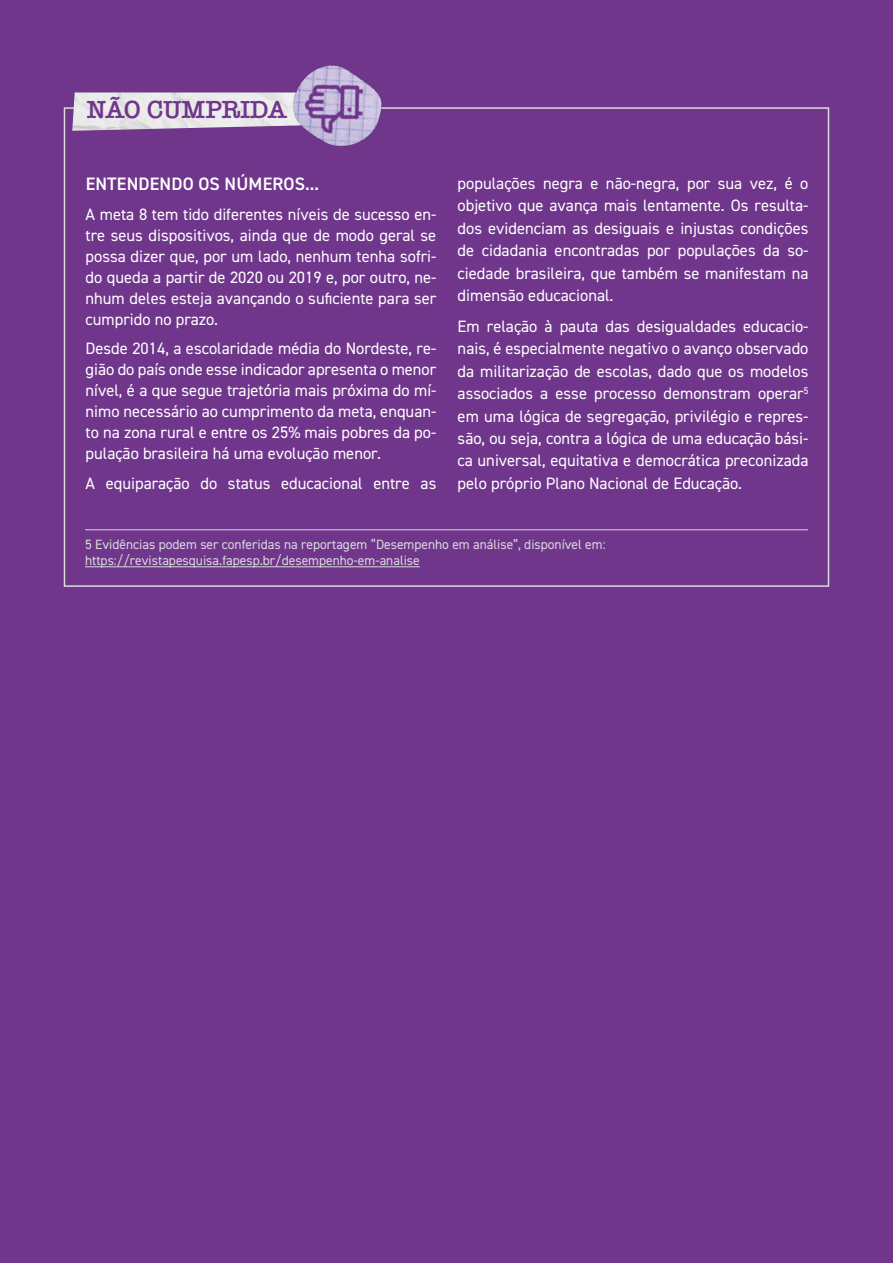
<style>
.page{position:relative;width:893px;height:1263px;background:#70368c}
.page>*{position:absolute;margin:0;border:0;box-sizing:border-box;transform-origin:0 0}
.t1{font:600 25.5px "American Typewriter";color:#70368c}
.t2{font:600 18px "DIN2014";letter-spacing:.01em;color:#fff}
.t3{font:16.5px/22.4px "DIN2014";color:#fff;text-align:justify}
.t4{font:13.5px/16.2px "DIN2014";color:#dadada}
</style>
<div class="page">
<img style="left:72px;top:92px;width:207px;height:39px">
<img style="left:279px;top:65px;width:118px;height:82px">
<hr style="left:85px;top:529px;width:723px;height:1px;background:#dadada">
<hr style="left:85px;top:566px;width:335px;height:1px;background:#dadada">
<h1 class="t1" style="left:87px;top:90px;width:202px">NÃO CUMPRIDA</h1>
<p class="t2" style="left:86px;top:172px;width:235px">ENTENDENDO OS NÚMEROS...</p>
<p class="t3" style="left:86px;top:203px;width:352px;line-height:21px">A meta 8 tem tido diferentes níveis de sucesso en&shy;tre seus dispositivos, ainda que de modo geral se possa dizer que, por um lado, nenhum tenha sofri&shy;do queda a partir de 2020 ou 2019 e, por outro, ne&shy;nhum deles esteja avançando o suficiente para ser cumprido no prazo.</p>
<p class="t3" style="left:86px;top:338px;width:352px;line-height:21px">Desde 2014, a escolaridade média do Nordeste, re&shy;gião do país onde esse indicador apresenta o menor nível, é a que segue trajetória mais próxima do mí&shy;nimo necessário ao cumprimento da meta, enquan&shy;to na zona rural e entre os 25% mais pobres da po&shy;pulação brasileira há uma evolução menor.</p>
<p class="t3" style="left:86px;top:472px;width:352px">A equiparação do status educacional entre as</p>
<p class="t3" style="left:458px;top:172px;width:352px">populações negra e não-negra, por sua vez, é o objetivo que avança mais lentamente. Os resulta&shy;dos evidenciam as desiguais e injustas condições de cidadania encontradas por populações da so&shy;ciedade brasileira, que também se manifestam na dimensão educacional.</p>
<p class="t3" style="left:458px;top:315px;width:352px">Em relação à pauta das desigualdades educacio&shy;nais, é especialmente negativo o avanço observado da militarização de escolas, dado que os modelos associados a esse processo demonstram operar<sup>5 </sup>em uma lógica de segregação, privilégio e repres&shy;são, ou seja, contra a lógica de uma educação bási&shy;ca universal, equitativa e democrática preconizada pelo próprio Plano Nacional de Educação.</p>
<p class="t4" style="left:85px;top:536px;width:522px">5 Evidências podem ser conferidas na reportagem “Desempenho em análise”, disponível em: https://revistapesquisa.fapesp.br/desempenho-em-analise</p>
</div>
